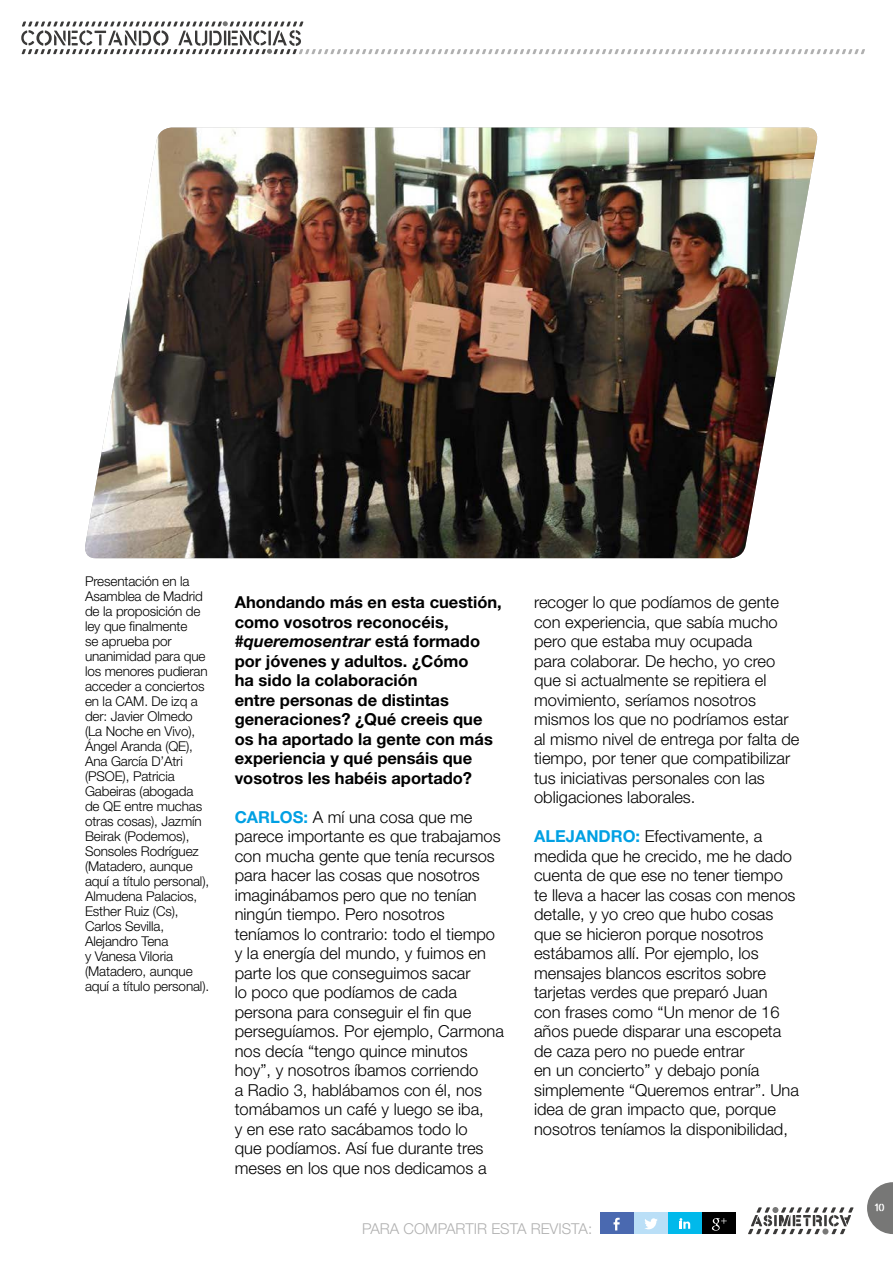
<style>
.page{position:relative;width:893px;height:1263px;background:#fff}
.page>*{position:absolute;margin:0;border:0;box-sizing:border-box;transform-origin:0 0}
.Texto{font:300 16.5px/19.5px "Helvetica Neue LT Std";color:#000}
.Texto-2{font:700 16.5px/19.5px "Helvetica Neue LT Std";color:#000}
.t1{font:300 15px "Helvetica Neue LT Std";color:#b0b0b0}
.Nota{font:300 13.5px/15px "Helvetica Neue LT Std";letter-spacing:-.01em;color:#000}
.t2{font:10.5px "ASIMETRICA STENCIL PRO Regular";color:#fff}
.s1{font-style:italic}
.s2{font-weight:700;color:#00a0e3}
</style>
<div class="page">
<svg style="left:21px;top:21px;width:844px;height:33px"></svg>
<svg style="left:748px;top:1207px;width:106px;height:27px"></svg>
<svg style="left:867px;top:1182px;width:26px;height:52px"></svg>
<div style="left:702px;top:1213px;width:34px;height:21px;background:#000"></div>
<svg style="left:712px;top:1218px;width:15px;height:12px"></svg>
<div style="left:668px;top:1213px;width:34px;height:21px;background:#00b9eb"></div>
<svg style="left:679px;top:1218px;width:11px;height:11px"></svg>
<div style="left:634px;top:1213px;width:34px;height:21px;background:#badff7"></div>
<svg style="left:645px;top:1218px;width:13px;height:11px"></svg>
<div style="left:600px;top:1213px;width:34px;height:21px;background:#4a69b0"></div>
<svg style="left:613px;top:1217px;width:7px;height:13px"></svg>
<img style="left:85px;top:128px;width:733px;height:430px">
<p class="Nota" style="left:85px;top:573px;width:126px">Presentación en la<br>Asamblea de Madrid de la proposición de ley que finalmente<br>se aprueba por unanimidad para que los menores pudieran acceder a conciertos en la CAM. De izq a der: Javier Olmedo (La Noche en Vivo),<br>Ángel Aranda (QE),<br>Ana García D’Atri (PSOE), Patricia<br>Gabeiras (abogada de QE entre muchas otras cosas), Jazmín<br>Beirak (Podemos),<br>Sonsoles Rodríguez (Matadero, aunque aquí a título personal),<br>Almudena Palacios,<br>Esther Ruiz (Cs),<br>Carlos Sevilla,<br>Alejandro Tena<br>y Vanesa Viloria (Matadero, aunque aquí a título personal).</p>
<p class="Texto-2" style="left:235px;top:592px;width:269px">Ahondando más en esta cuestión, como vosotros reconocéis, <span class="s1">#queremosentrar</span> está formado por jóvenes y adultos. ¿Cómo<br>ha sido la colaboración<br>entre personas de distintas generaciones? ¿Qué creeis que os ha aportado la gente con más experiencia y qué pensáis que vosotros les habéis aportado?</p>
<p class="Texto" style="left:235px;top:807px;width:271px"><span class="s2">CARLOS:</span> A mí una cosa que me parece importante es que trabajamos con mucha gente que tenía recursos para hacer las cosas que nosotros imaginábamos pero que no tenían ningún tiempo. Pero nosotros teníamos lo contrario: todo el tiempo y la energía del mundo, y fuimos en parte los que conseguimos sacar<br>lo poco que podíamos de cada persona para conseguir el fin que perseguíamos. Por ejemplo, Carmona nos decía “tengo quince minutos hoy”, y nosotros íbamos corriendo<br>a Radio 3, hablábamos con él, nos tomábamos un café y luego se iba,<br>y en ese rato sacábamos todo lo<br>que podíamos. Así fue durante tres meses en los que nos dedicamos a</p>
<p class="Texto" style="left:534px;top:592px;width:267px">recoger lo que podíamos de gente con experiencia, que sabía mucho pero que estaba muy ocupada<br>para colaborar. De hecho, yo creo que si actualmente se repitiera el movimiento, seríamos nosotros mismos los que no podríamos estar al mismo nivel de entrega por falta de tiempo, por tener que compatibilizar tus iniciativas personales con las obligaciones laborales.</p>
<p class="Texto" style="left:534px;top:826px;width:266px"><span class="s2">ALEJANDRO:</span> Efectivamente, a medida que he crecido, me he dado cuenta de que ese no tener tiempo te lleva a hacer las cosas con menos detalle, y yo creo que hubo cosas que se hicieron porque nosotros estábamos allí. Por ejemplo, los mensajes blancos escritos sobre tarjetas verdes que preparó Juan<br>con frases como “Un menor de 16 años puede disparar una escopeta de caza pero no puede entrar<br>en un concierto” y debajo ponía simplemente “Queremos entrar”. Una idea de gran impacto que, porque nosotros teníamos la disponibilidad,</p>
<p class="t1" style="left:362px;top:1219px;width:232px">PARA COMPARTIR ESTA REVISTA:</p>
<p class="t2" style="left:874px;top:1201px;width:12px">10</p>
</div>
